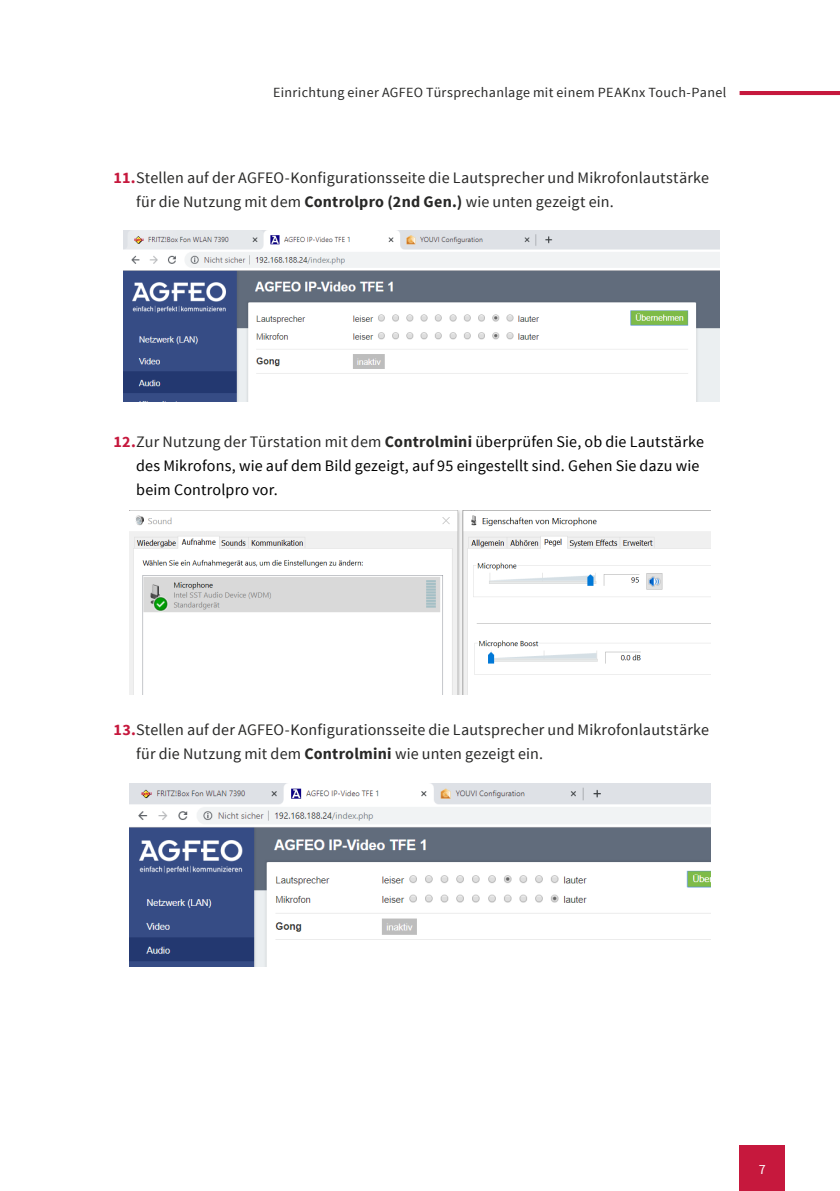
<style>
.page{position:relative;width:840px;height:1191px;background:#fff}
.page>*{position:absolute;margin:0;border:0;box-sizing:border-box;transform-origin:0 0}
.t1{font:16px/24px "Source Sans Pro";letter-spacing:.01em;color:#282827}
.t2{font:16px/24px "Source Sans Pro";letter-spacing:.01em;color:#000}
.t3{font:14px "Source Sans Pro";letter-spacing:.025em;color:#282827}
.t4{font:14px "Source Sans Pro";color:#fff}
.s1{font-weight:700;color:#c6183d}
.s2{font-weight:700}
.s3{color:#282827}
.s4{font-weight:700;color:#282827}
</style>
<div class="page">
<hr style="left:739px;top:91px;width:100px;height:4px;background:#c6183d">
<div style="left:739px;top:1145px;width:45px;height:46px;background:#c6183d"></div>
<img style="left:123px;top:231px;width:596px;height:170px">
<img style="left:130px;top:511px;width:579px;height:183px">
<img style="left:130px;top:783px;width:579px;height:183px">
<p class="t3" style="left:273px;top:83px;width:454px">Einrichtung einer AGFEO Türsprechanlage mit einem PEAKnx Touch-Panel</p>
<p class="t1" style="left:136px;top:166px;width:574px;text-indent:-23px"><span class="s1">11.</span>Stellen auf der AGFEO-Konfigurationsseite die Lautsprecher und Mikrofonlautstärke für die Nutzung mit dem <span class="s2">Controlpro (2nd Gen.)</span> wie unten gezeigt ein.</p>
<p class="t2" style="left:136px;top:430px;width:569px;text-indent:-23px"><span class="s1">12.</span><span class="s3">Zur Nutzung der Türstation mit dem</span> <span class="s4">Controlmini</span> überprüfen Sie, ob die Lautstärke des Mikrofons, wie auf dem Bild gezeigt, auf 95 eingestellt sind. Gehen Sie dazu wie beim Controlpro vor.</p>
<p class="t1" style="left:136px;top:718px;width:574px;text-indent:-23px"><span class="s1">13.</span>Stellen auf der AGFEO-Konfigurationsseite die Lautsprecher und Mikrofonlautstärke für die Nutzung mit dem <span class="s2">Controlmini</span> wie unten gezeigt ein.</p>
<p class="t4" style="left:758px;top:1160px;width:8px">7</p>
</div>
